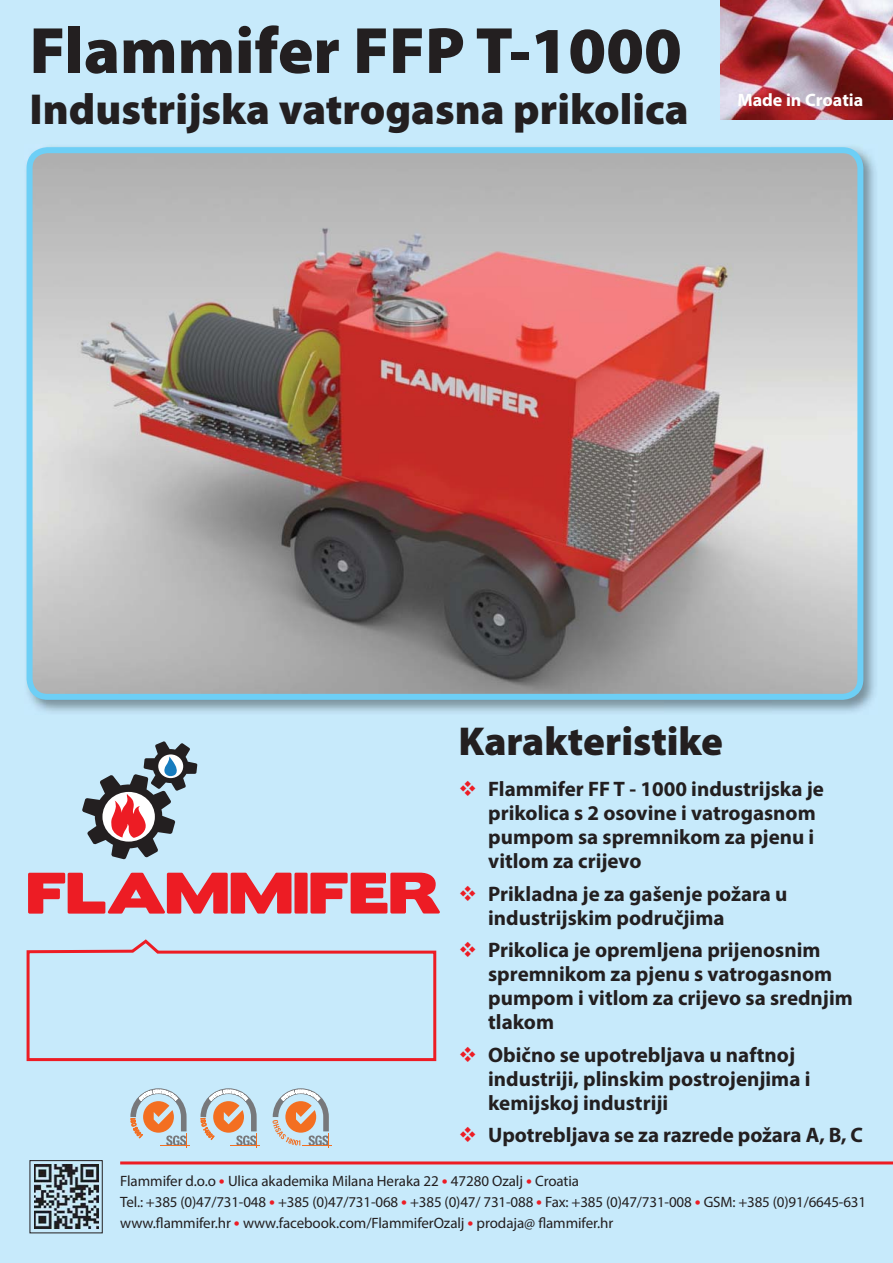
<style>
.page{position:relative;width:893px;height:1263px;background:#fff}
.page>*{position:absolute;margin:0;border:0;box-sizing:border-box;transform-origin:0 0}
.t1{font:900 66px "Myriad Pro";color:#231f20}
.t2{font:900 43.5px "Myriad Pro";color:#231f20}
.t3{font:900 40.5px "Myriad Pro";color:#231f20}
.t4{font:700 21px/24px "Myriad Pro";color:#231f20}
.t5{font:700 18px "Myriad Pro";color:#fff}
.t6{font:15px/21px "Myriad Pro";letter-spacing:-.005em;color:#231f20}
.s1{font-size:21px;color:#ed1c24}
</style>
<div class="page">
<div style="left:0;top:0;width:892px;height:1263px;background:#c7eafb"></div>
<img style="left:26px;top:146px;width:849px;height:566px">
<img style="left:30px;top:150px;width:830px;height:547px;border-radius:18px">
<div style="left:27px;top:147px;width:836px;height:553px;border:6px solid #6dcff6;border-radius:18px"></div>
<hr style="left:230px;top:1146px;width:30px;height:1px;background:#f36f21">
<svg style="left:200px;top:1088px;width:57px;height:60px"></svg>
<hr style="left:160px;top:1146px;width:30px;height:1px;background:#f36f21">
<svg style="left:130px;top:1088px;width:57px;height:60px"></svg>
<hr style="left:302px;top:1146px;width:30px;height:1px;background:#f36f21">
<svg style="left:272px;top:1088px;width:57px;height:60px"></svg>
<svg style="left:26px;top:939px;width:411px;height:123px"></svg>
<img style="left:721px;top:0;width:171px;height:119px">
<svg style="left:28px;top:873px;width:412px;height:41px"></svg>
<svg style="left:82px;top:741px;width:115px;height:118px"></svg>
<hr style="left:120px;top:1161px;width:772px;height:3px;background:#ed1c24">
<img style="left:34px;top:1165px;width:64px;height:64px">
<div style="left:30px;top:1160px;width:73px;height:73px;border:1px solid #231f20"></div>
<h1 class="t1" style="left:30px;top:26px;width:653px">Flammifer FFP T-1000</h1>
<h2 class="t2" style="left:30px;top:93px;width:660px">Industrijska vatrogasna prikolica</h2>
<p class="t5" style="left:737px;top:93px;width:127px">Made in Croatia</p>
<h3 class="t3" style="left:458px;top:727px;width:266px">Karakteristike</h3>
<p class="t4" style="left:488px;top:779px;width:337px">Flammifer FF T - 1000 industrijska je prikolica s 2 osovine i vatrogasnom pumpom sa spremnikom za pjenu i vitlom za crijevo</p>
<p class="t4" style="left:488px;top:884px;width:301px">Prikladna je za gašenje požara u industrijskim područjima</p>
<p class="t4" style="left:488px;top:940px;width:366px">Prikolica je opremljena prijenosnim spremnikom za pjenu s vatrogasnom pumpom i vitlom za crijevo sa srednjim tlakom</p>
<p class="t4" style="left:488px;top:1045px;width:324px">Obično se upotrebljava u naftnoj industriji, plinskim postrojenjima i kemijskoj industriji</p>
<p class="t4" style="left:488px;top:1125px;width:376px">Upotrebljava se za razrede požara A, B, C</p>
<p class="t6" style="left:120px;top:1172px;width:747px">Flammifer d.o.o <span class="s1">•</span> Ulica akademika Milana Heraka 22 <span class="s1">•</span> 47280 Ozalj <span class="s1">•</span> Croatia<br>Tel.: +385 (0)47/731-048 <span class="s1">•</span> +385 (0)47/731-068 <span class="s1">•</span> +385 (0)47/ 731-088 <span class="s1">•</span> Fax: +385 (0)47/731-008 <span class="s1">•</span> GSM: +385 (0)91/6645-631 www.flammifer.hr <span class="s1">•</span> www.facebook.com/FlammiferOzalj <span class="s1">•</span> prodaja@ flammifer.hr</p>
</div>
